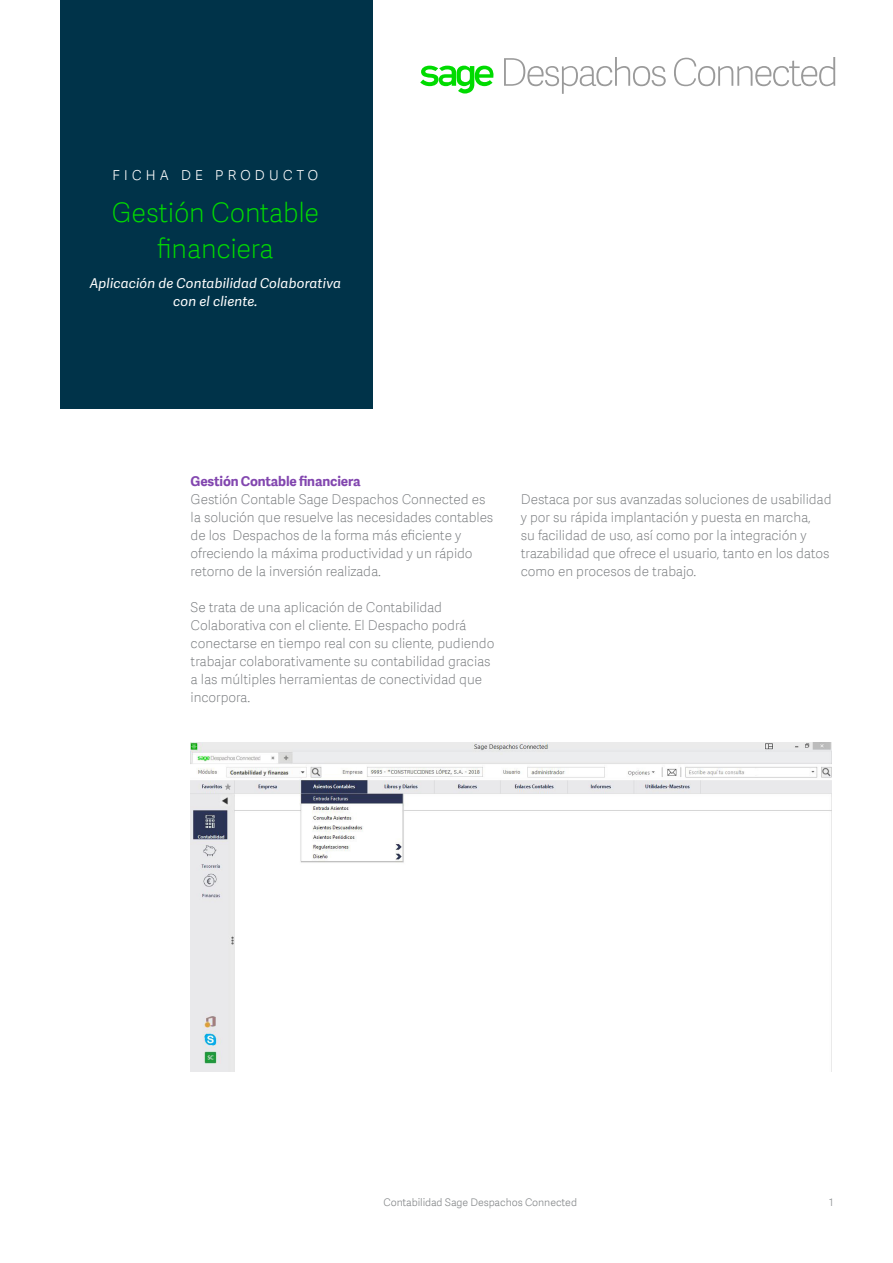
<style>
.page{position:relative;width:893px;height:1263px;background:#fff}
.page>*{position:absolute;margin:0;border:0;box-sizing:border-box;transform-origin:0 0}
.Boxed_Header__Short{font:27px/36px "Adelle Sans SAGE Th";letter-spacing:-.01em;color:#00dc00;text-align:center}
.Boxed_Title___Short{font:18px "Adelle Sans SAGE Th";letter-spacing:.2em;color:#fff}
.Body_Copy{font:13.5px/18px "Adelle Sans SAGE Th";letter-spacing:-.005em;color:#75787b}
.Boxed_Descriptor___S{font:italic 13.5px/18px "Adelle Sans SAGE";letter-spacing:.01em;color:#fff;text-align:center}
.Body_Bold_SubHead_2{font:700 13.5px "Adelle Sans SAGE";letter-spacing:-.01em;color:#8246af}
.t1{font:10.5px "Adelle Sans SAGE Lt";letter-spacing:-.005em;color:#888b8d}
</style>
<div class="page">
<svg style="left:504px;top:57px;width:161px;height:37px"></svg>
<svg style="left:674px;top:57px;width:161px;height:29px"></svg>
<svg style="left:420px;top:66px;width:74px;height:28px"></svg>
<div style="left:60px;top:0;width:312px;height:409px;background:#003349"></div>
<img style="left:190px;top:742px;width:641px;height:329px">
<p class="Boxed_Title___Short" style="left:112px;top:161px;width:207px">Ficha de producto</p>
<p class="Boxed_Header__Short" style="left:111px;top:194px;width:209px">Gestión Contable financiera</p>
<p class="Boxed_Descriptor___S" style="left:90px;top:274px;width:253px">Aplicación de Contabilidad Colaborativa con el cliente.</p>
<p class="Body_Bold_SubHead_2" style="left:190px;top:471px;width:171px">Gestión Contable financiera</p>
<p class="Body_Copy" style="left:190px;top:490px;width:304px">Gestión Contable Sage Despachos Connected es la solución que resuelve las necesidades contables de los Despachos de la forma más eficiente y ofreciendo la máxima productividad y un rápido retorno de la inversión realizada.</p>
<p class="Body_Copy" style="left:190px;top:598px;width:305px">Se trata de una aplicación de Contabilidad Colaborativa con el cliente. El Despacho podrá conectarse en tiempo real con su cliente, pudiendo trabajar colaborativamente su contabilidad gracias a las múltiples herramientas de conectividad que incorpora.</p>
<p class="Body_Copy" style="left:520px;top:490px;width:312px">Destaca por sus avanzadas soluciones de usabilidad y por su rápida implantación y puesta en marcha,<br>su facilidad de uso, así como por la integración y trazabilidad que ofrece el usuario, tanto en los datos como en procesos de trabajo.</p>
<p class="t1" style="left:383px;top:1195px;width:195px">Contabilidad Sage Despachos Connected</p>
<p class="t1" style="left:829px;top:1195px;width:6px">1</p>
</div>
